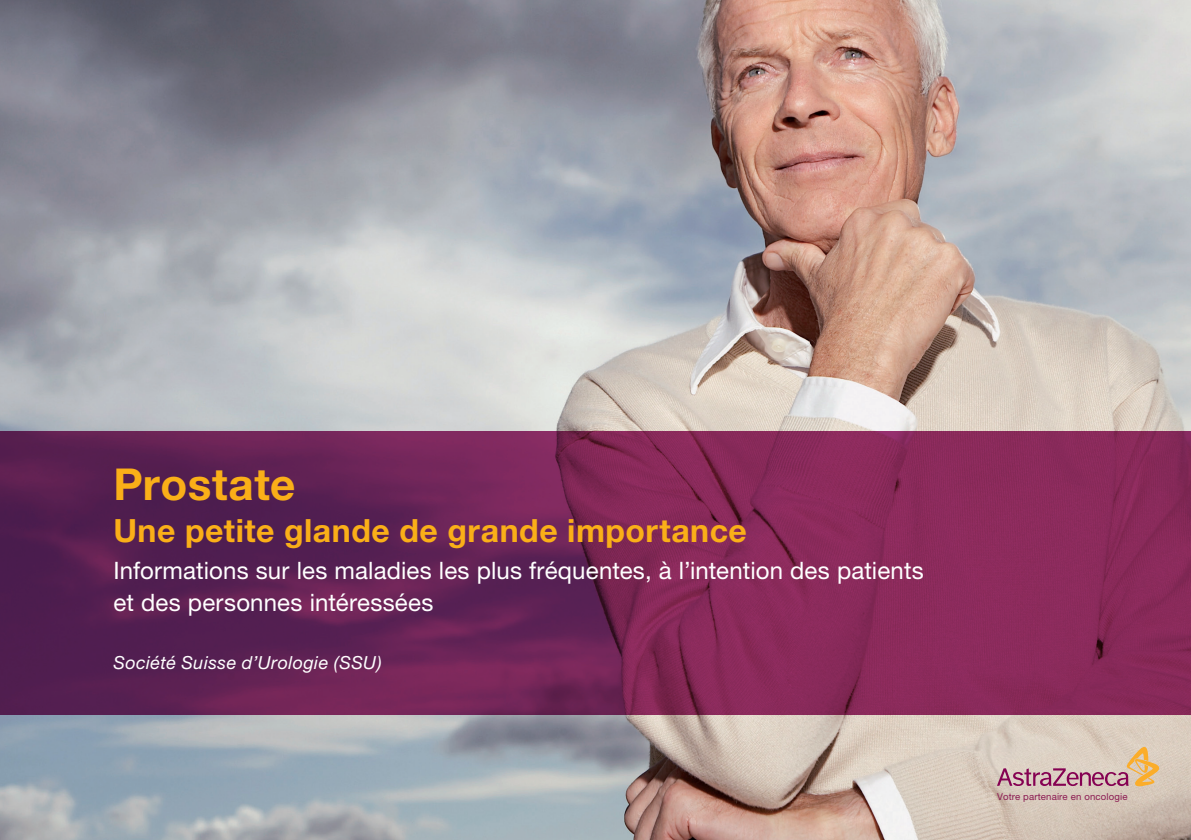
<style>
.page{position:relative;width:1191px;height:840px;background:#fff}
.page>*{position:absolute;margin:0;border:0;box-sizing:border-box;transform-origin:0 0}
.t1{font:700 44px "Helvetica Neue";letter-spacing:.015em;color:#faaf18}
.t2{font:700 32px "Helvetica Neue";letter-spacing:.015em;color:#faaf18}
.t3{font:24px/32px "Helvetica Neue";letter-spacing:.005em;color:#fff}
.t4{font:italic 18px "Helvetica Neue";letter-spacing:.02em;color:#fff}
.t5{font:9.6px "Helvetica Neue";letter-spacing:.015em;color:#8b1a51}
</style>
<div class="page">
<img style="left:0;top:0;width:1191px;height:839px">
<svg style="left:0;top:431px;width:1191px;height:283px;background:#732556"></svg>
<svg style="left:997px;top:746px;width:165px;height:40px;background:#d3b4aa"></svg>
<h1 class="t1" style="left:113px;top:456px;width:184px">Prostate</h1>
<h2 class="t2" style="left:113px;top:510px;width:635px">Une petite glande de grande importance</h2>
<p class="t3" style="left:113px;top:554px;width:812px">Informations sur les maladies les plus fréquentes, à l’intention des patients et des personnes intéressées</p>
<p class="t4" style="left:113px;top:651px;width:270px">Société Suisse d’Urologie (SSU)</p>
<p class="t5" style="left:997px;top:790px;width:132px">Votre partenaire en oncologie</p>
</div>
